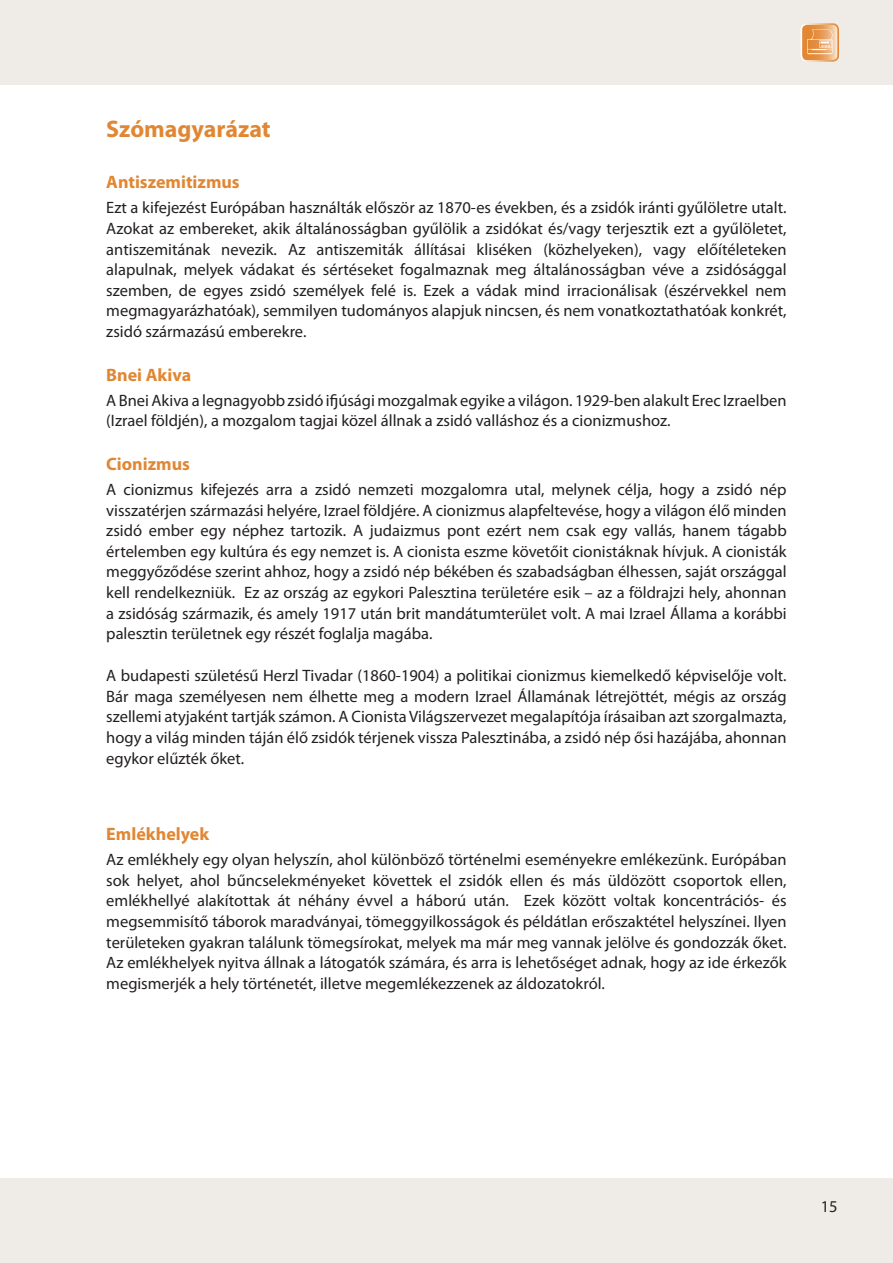
<style>
.page{position:relative;width:893px;height:1263px;background:#fff}
.page>*{position:absolute;margin:0;border:0;box-sizing:border-box;transform-origin:0 0}
.t1{font:700 24px "Myriad Pro";color:#e18733}
.t2{font:700 18px "Myriad Pro";color:#e18733}
.t3{font:16.5px/20.5px "Myriad Pro";color:#231f20;text-align:justify}
</style>
<div class="page">
<div style="left:0;top:1178px;width:893px;height:85px;background:#efebe6"></div>
<div style="left:0;top:0;width:893px;height:85px;background:#efebe6"></div>
<div style="left:800px;top:23px;width:39px;height:39px;border:2px solid #fff;border-radius:5px"></div>
<svg style="left:801px;top:24px;width:37px;height:37px"></svg>
<p class="t1" style="left:106px;top:113px;width:166px">Szómagyarázat</p>
<p class="t2" style="left:106px;top:171px;width:135px">Antiszemitizmus</p>
<p class="t3" style="left:106px;top:197px;width:682px">Ezt a kifejezést Európában használták először az 1870-es években, és a zsidók iránti gyűlöletre utalt.<br>Azokat az embereket, akik általánosságban gyűlölik a zsidókat és/vagy terjesztik ezt a gyűlöletet, antiszemitának nevezik. Az antiszemiták állításai kliséken (közhelyeken), vagy előítéleteken alapulnak, melyek vádakat és sértéseket fogalmaznak meg általánosságban véve a zsidósággal szemben, de egyes zsidó személyek felé is. Ezek a vádak mind irracionálisak (észérvekkel nem megmagyarázhatóak), semmilyen tudományos alapjuk nincsen, és nem vonatkoztathatóak konkrét, zsidó származású emberekre.</p>
<p class="t2" style="left:106px;top:363px;width:86px">Bnei Akiva</p>
<p class="t3" style="left:106px;top:389px;width:682px">A Bnei Akiva a legnagyobb zsidó ifjúsági mozgalmak egyike a világon. 1929-ben alakult Erec Izraelben (Izrael földjén), a mozgalom tagjai közel állnak a zsidó valláshoz és a cionizmushoz.</p>
<p class="t2" style="left:106px;top:452px;width:85px">Cionizmus</p>
<p class="t3" style="left:106px;top:479px;width:682px">A cionizmus kifejezés arra a zsidó nemzeti mozgalomra utal, melynek célja, hogy a zsidó nép visszatérjen származási helyére, Izrael földjére. A cionizmus alapfeltevése, hogy a világon élő minden zsidó ember egy néphez tartozik. A judaizmus pont ezért nem csak egy vallás, hanem tágabb értelemben egy kultúra és egy nemzet is. A cionista eszme követőit cionistáknak hívjuk. A cionisták meggyőződése szerint ahhoz, hogy a zsidó nép békében és szabadságban élhessen, saját országgal kell rendelkezniük. Ez az ország az egykori Palesztina területére esik – az a földrajzi hely, ahonnan a zsidóság származik, és amely 1917 után brit mandátumterület volt. A mai Izrael Állama a korábbi palesztin területnek egy részét foglalja magába.</p>
<p class="t3" style="left:106px;top:665px;width:682px">A budapesti születésű Herzl Tivadar (1860-1904) a politikai cionizmus kiemelkedő képviselője volt.<br>Bár maga személyesen nem élhette meg a modern Izrael Államának létrejöttét, mégis az ország szellemi atyjaként tartják számon. A Cionista Világszervezet megalapítója írásaiban azt szorgalmazta, hogy a világ minden táján élő zsidók térjenek vissza Palesztinába, a zsidó nép ősi hazájába, ahonnan egykor elűzték őket.</p>
<p class="t2" style="left:106px;top:822px;width:104px">Emlékhelyek</p>
<p class="t3" style="left:106px;top:849px;width:682px">Az emlékhely egy olyan helyszín, ahol különböző történelmi eseményekre emlékezünk. Európában sok helyet, ahol bűncselekményeket követtek el zsidók ellen és más üldözött csoportok ellen, emlékhellyé alakítottak át néhány évvel a háború után. Ezek között voltak koncentrációs- és megsemmisítő táborok maradványai, tömeggyilkosságok és példátlan erőszaktétel helyszínei. Ilyen területeken gyakran találunk tömegsírokat, melyek ma már meg vannak jelölve és gondozzák őket.<br>Az emlékhelyek nyitva állnak a látogatók számára, és arra is lehetőséget adnak, hogy az ide érkezők megismerjék a hely történetét, illetve megemlékezzenek az áldozatokról.</p>
<p class="t3" style="left:821px;top:1195px;width:18px">15</p>
</div>
